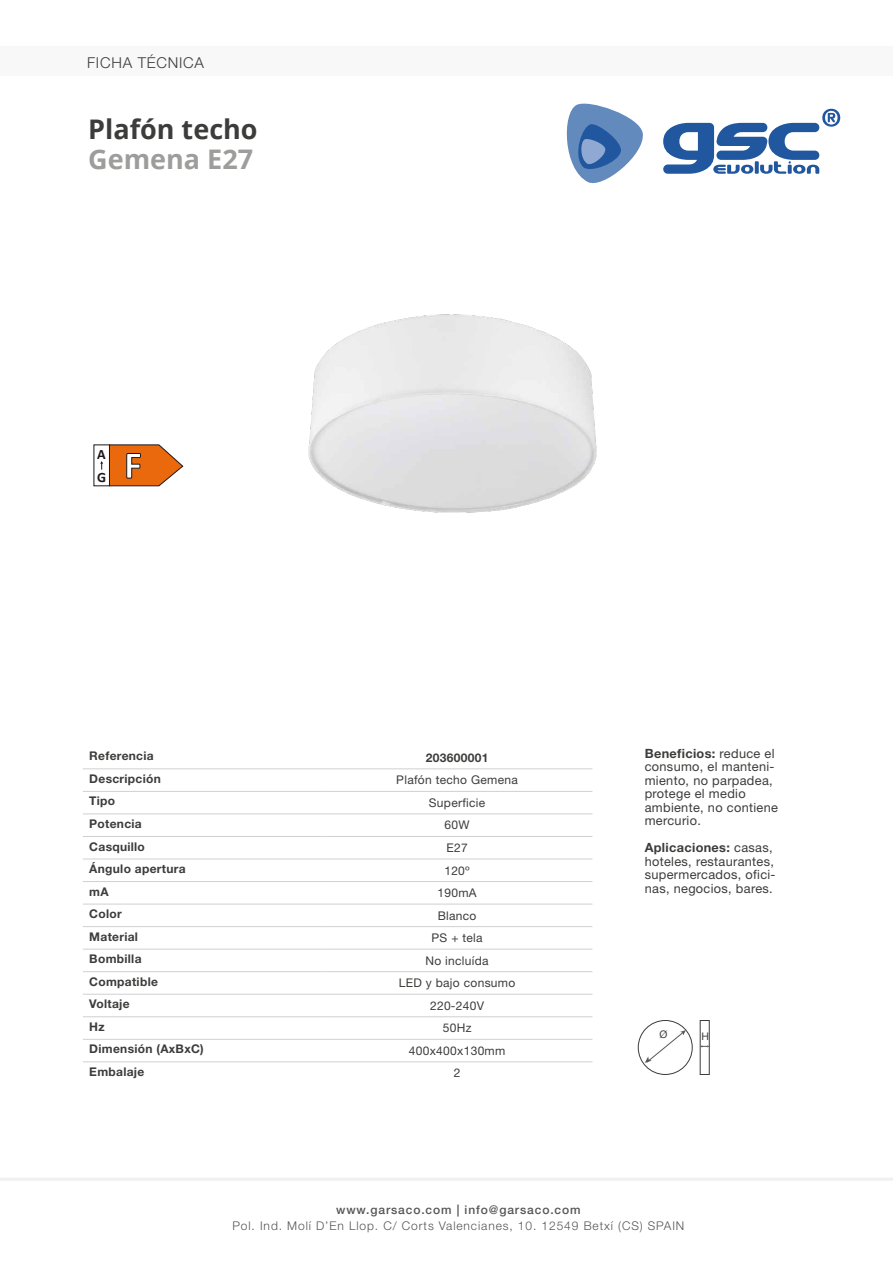
<style>
.page{position:relative;width:893px;height:1263px;background:#fff}
.page>*{position:absolute;margin:0;border:0;box-sizing:border-box;transform-origin:0 0}
.t1{font:700 38.85px "Calibri";color:#fff}
.t2{font:700 27px "Open Sans";color:#3c3c3b}
.t3{font:700 27px "Open Sans";color:#9d9d9c}
.t4{font:300 15px "Helvetica Neue";letter-spacing:.05em;color:#3c3c3b}
.t5{font:700 14.25px/22.6px "Calibri";color:#1b181c}
.t6{font:12.75px/13.5px "Helvetica Neue LT Std";letter-spacing:.025em;color:#3c3c3b}
.t7{font:700 12px "Helvetica Neue LT Std";letter-spacing:.025em;color:#3c3c3b}
.t8{font:12px "Helvetica Neue LT Std";letter-spacing:.025em;color:#3c3c3b}
.t9{font:300 12px "Helvetica Neue";letter-spacing:.075em;color:#565555}
.t10{font:500 12px "Helvetica Neue";letter-spacing:.075em;color:#565555}
.t11{font:10.5px "Helvetica Neue LT Std";color:#3c3c3b}
.s1{font-weight:700}
</style>
<div class="page">
<svg style="left:663px;top:109px;width:177px;height:65px"></svg>
<svg style="left:566px;top:103px;width:77px;height:81px"></svg>
<hr style="left:0;top:1178px;width:893px;height:3px;background:#f0f0f0">
<div style="left:0;top:47px;width:893px;height:29px;background:#f8f8f8"></div>
<img style="left:308px;top:314px;width:289px;height:199px">
<hr style="left:83px;top:791px;width:239px;height:1px;background:#d0d0d0">
<hr style="left:322px;top:791px;width:270px;height:1px;background:#d0d0d0">
<hr style="left:83px;top:813px;width:239px;height:1px;background:#d0d0d0">
<hr style="left:322px;top:813px;width:270px;height:1px;background:#d0d0d0">
<hr style="left:83px;top:836px;width:239px;height:1px;background:#d0d0d0">
<hr style="left:322px;top:836px;width:270px;height:1px;background:#d0d0d0">
<hr style="left:83px;top:859px;width:239px;height:1px;background:#d0d0d0">
<hr style="left:322px;top:859px;width:270px;height:1px;background:#d0d0d0">
<hr style="left:83px;top:881px;width:239px;height:1px;background:#d0d0d0">
<hr style="left:322px;top:881px;width:270px;height:1px;background:#d0d0d0">
<hr style="left:83px;top:904px;width:239px;height:1px;background:#d0d0d0">
<hr style="left:322px;top:904px;width:270px;height:1px;background:#d0d0d0">
<hr style="left:83px;top:926px;width:239px;height:1px;background:#d0d0d0">
<hr style="left:322px;top:926px;width:270px;height:1px;background:#d0d0d0">
<hr style="left:83px;top:949px;width:239px;height:1px;background:#d0d0d0">
<hr style="left:322px;top:949px;width:270px;height:1px;background:#d0d0d0">
<hr style="left:83px;top:971px;width:239px;height:1px;background:#d0d0d0">
<hr style="left:322px;top:971px;width:270px;height:1px;background:#d0d0d0">
<hr style="left:83px;top:994px;width:239px;height:1px;background:#d0d0d0">
<hr style="left:322px;top:994px;width:270px;height:1px;background:#d0d0d0">
<hr style="left:83px;top:1016px;width:239px;height:1px;background:#d0d0d0">
<hr style="left:322px;top:1016px;width:270px;height:1px;background:#d0d0d0">
<hr style="left:83px;top:1039px;width:239px;height:1px;background:#d0d0d0">
<hr style="left:322px;top:1039px;width:270px;height:1px;background:#d0d0d0">
<hr style="left:83px;top:1061px;width:239px;height:1px;background:#d0d0d0">
<hr style="left:322px;top:1061px;width:270px;height:1px;background:#d0d0d0">
<hr style="left:83px;top:768px;width:239px;height:1px;background:#d0d0d0">
<hr style="left:322px;top:768px;width:270px;height:1px;background:#d0d0d0">
<svg style="left:109px;top:444px;width:75px;height:43px"></svg>
<div style="left:94px;top:444px;width:16px;height:42px;background:#fff;border:1px solid #1b181c"></div>
<svg style="left:100px;top:461px;width:3px;height:8px"></svg>
<div style="left:638px;top:1020px;width:55px;height:55px;border:1px solid #3c3c3b;border-radius:50%"></div>
<svg style="left:645px;top:1030px;width:41px;height:33px"></svg>
<div style="left:700px;top:1020px;width:10px;height:55px;border:1px solid #3c3c3b"></div>
<svg style="left:700px;top:1045px;width:10px;height:2px"></svg>
<p class="t4" style="left:87px;top:53px;width:118px">FICHA TÉCNICA</p>
<h2 class="t2" style="left:88px;top:110px;width:171px">Plafón techo</h2>
<h2 class="t3" style="left:88px;top:140px;width:166px">Gemena E27</h2>
<p class="t5" style="left:97px;top:443px;width:11px">A<br>G</p>
<h1 class="t1" style="left:124px;top:438px;width:19px">F</h1>
<p class="t7" style="left:89px;top:749px;width:66px">Referencia</p>
<p class="t7" style="left:426px;top:750px;width:64px">203600001</p>
<p class="t7" style="left:89px;top:771px;width:73px">Descripción</p>
<p class="t8" style="left:396px;top:773px;width:123px">Plafón techo Gemena</p>
<p class="t7" style="left:89px;top:794px;width:27px">Tipo</p>
<p class="t8" style="left:429px;top:795px;width:58px">Superficie</p>
<p class="t7" style="left:89px;top:816px;width:54px">Potencia</p>
<p class="t8" style="left:445px;top:818px;width:27px">60W</p>
<p class="t7" style="left:89px;top:839px;width:57px">Casquillo</p>
<p class="t8" style="left:446px;top:840px;width:23px">E27</p>
<p class="t7" style="left:89px;top:861px;width:98px">Ángulo apertura</p>
<p class="t8" style="left:444px;top:863px;width:27px">120º</p>
<p class="t7" style="left:89px;top:884px;width:21px">mA</p>
<p class="t8" style="left:437px;top:886px;width:41px">190mA</p>
<p class="t7" style="left:89px;top:906px;width:34px">Color</p>
<p class="t8" style="left:438px;top:908px;width:40px">Blanco</p>
<p class="t7" style="left:89px;top:929px;width:50px">Material</p>
<p class="t8" style="left:432px;top:931px;width:53px">PS + tela</p>
<p class="t7" style="left:89px;top:951px;width:54px">Bombilla</p>
<p class="t8" style="left:425px;top:953px;width:65px">No incluída</p>
<p class="t7" style="left:89px;top:974px;width:70px">Compatible</p>
<p class="t8" style="left:399px;top:976px;width:118px">LED y bajo consumo</p>
<p class="t7" style="left:89px;top:997px;width:42px">Voltaje</p>
<p class="t8" style="left:430px;top:998px;width:56px">220-240V</p>
<p class="t7" style="left:89px;top:1019px;width:17px">Hz</p>
<p class="t8" style="left:443px;top:1021px;width:30px">50Hz</p>
<p class="t7" style="left:89px;top:1042px;width:116px">Dimensión (AxBxC)</p>
<p class="t8" style="left:409px;top:1043px;width:98px">400x400x130mm</p>
<p class="t7" style="left:89px;top:1064px;width:57px">Embalaje</p>
<p class="t8" style="left:454px;top:1066px;width:8px">2</p>
<p class="t6" style="left:645px;top:746px;width:135px"><span class="s1">Beneficios:</span> reduce el consumo, el manteni&shy;miento, no parpadea, protege el medio ambiente, no contiene mercurio.</p>
<p class="t6" style="left:645px;top:841px;width:132px"><span class="s1">Aplicaciones:</span> casas, hoteles, restaurantes, supermercados, ofici&shy;nas, negocios, bares.</p>
<p class="t11" style="left:660px;top:1028px;width:9px">Ø</p>
<p class="t11" style="left:701px;top:1030px;width:9px">H</p>
<p class="t10" style="left:336px;top:1202px;width:246px">www.garsaco.com | info@garsaco.com</p>
<p class="t9" style="left:232px;top:1219px;width:453px">Pol. Ind. Molí D’En Llop. C/ Corts Valencianes, 10. 12549 Betxí (CS) SPAIN</p>
</div>
